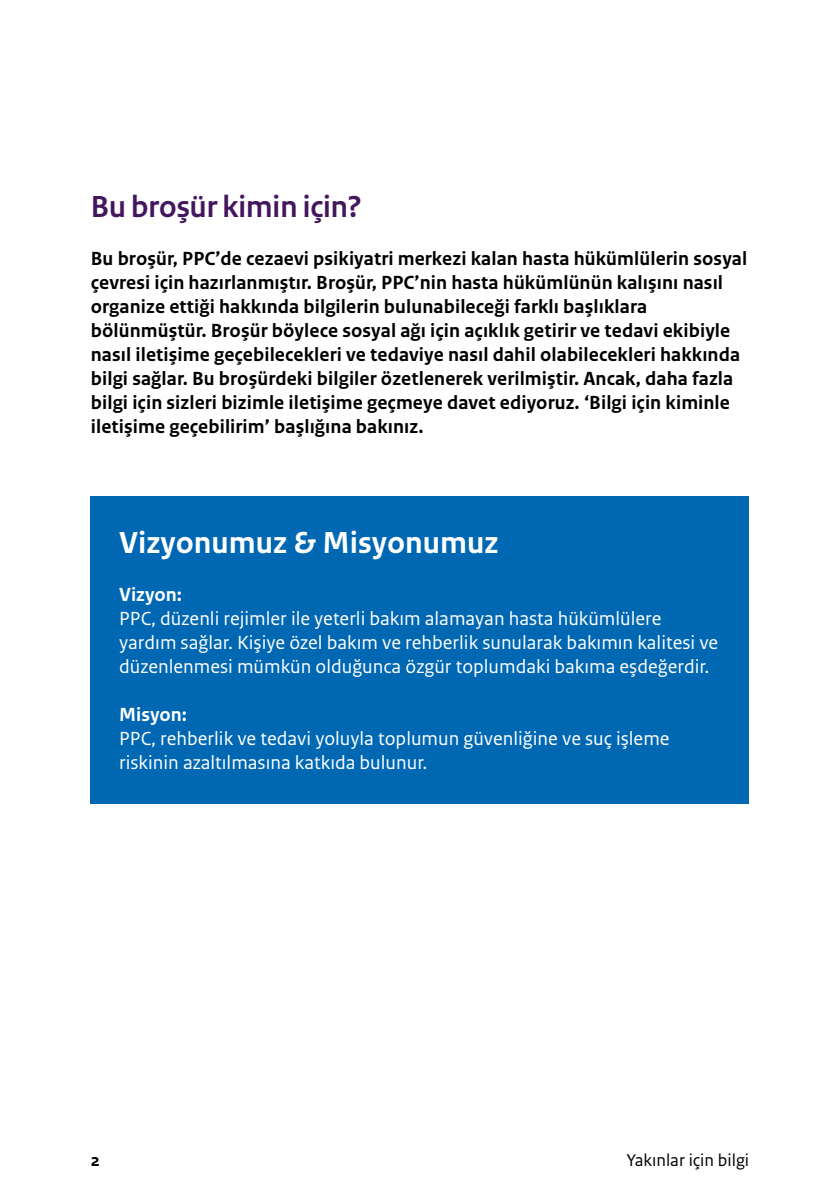
<style>
.page{position:relative;width:840px;height:1191px;background:#fff}
.page>*{position:absolute;margin:0;border:0;box-sizing:border-box;transform-origin:0 0}
.H3_Paragraafkop_kader_diap{font:700 32px "Rijksoverheid Sans Text";color:#fff}
.H2_Kop{font:700 32px "Rijksoverheid Sans Heading";color:#44165d}
.P_Inleiding{font:700 20px/24px "Rijksoverheid Sans Text";letter-spacing:.005em;color:#000}
.P_broodtekst_groot_kader_diap{font:20px/24px "Rijksoverheid Sans Text";color:#fff}
.H4_Alineakop_kader_diap{font:700 20px "Rijksoverheid Sans Text";color:#fff}
.t1{font:18px "Rijksoverheid Sans Text";color:#000}
.t2{font:700 18px "Rijksoverheid Sans Text";color:#000}
</style>
<div class="page">
<div style="left:91px;top:496px;width:657px;height:94px;background:#0068b3"></div>
<div style="left:91px;top:577px;width:657px;height:131px;background:#0068b3"></div>
<div style="left:91px;top:697px;width:657px;height:107px;background:#0068b3"></div>
<h2 class="H2_Kop" style="left:91px;top:188px;width:272px">Bu broşür kimin için?</h2>
<p class="P_Inleiding" style="left:91px;top:247px;width:657px">Bu broşür, PPC’de cezaevi psikiyatri merkezi kalan hasta hükümlülerin sosyal çevresi için hazırlanmıştır. Broşür, PPC’nin hasta hükümlünün kalışını nasıl organize ettiği hakkında bilgilerin bulunabileceği farklı başlıklara bölünmüştür. Broşür böylece sosyal ağı için açıklık getirir ve tedavi ekibiyle nasıl iletişime geçebilecekleri ve tedaviye nasıl dahil olabilecekleri hakkında bilgi sağlar. Bu broşürdeki bilgiler özetlenerek verilmiştir. Ancak, daha fazla bilgi için sizleri bizimle iletişime geçmeye davet ediyoruz. ‘Bilgi için kiminle iletişime geçebilirim’ başlığına bakınız.</p>
<h3 class="H3_Paragraafkop_kader_diap" style="left:119px;top:524px;width:380px">Vizyonumuz &amp; Misyonumuz</h3>
<h4 class="H4_Alineakop_kader_diap" style="left:119px;top:583px;width:64px">Vizyon:</h4>
<p class="P_broodtekst_groot_kader_diap" style="left:119px;top:607px;width:600px">PPC, düzenli rejimler ile yeterli bakım alamayan hasta hükümlülere yardım sağlar. Kişiye özel bakım ve rehberlik sunularak bakımın kalitesi ve düzenlenmesi mümkün olduğunca özgür toplumdaki bakıma eşdeğerdir.</p>
<h4 class="H4_Alineakop_kader_diap" style="left:119px;top:703px;width:69px">Misyon:</h4>
<p class="P_broodtekst_groot_kader_diap" style="left:119px;top:727px;width:551px">PPC, rehberlik ve tedavi yoluyla toplumun güvenliğine ve suç işleme riskinin azaltılmasına katkıda bulunur.</p>
<p class="t2" style="left:91px;top:1149px;width:11px">2</p>
<p class="t1" style="left:626px;top:1149px;width:124px">Yakınlar için bilgi</p>
</div>
